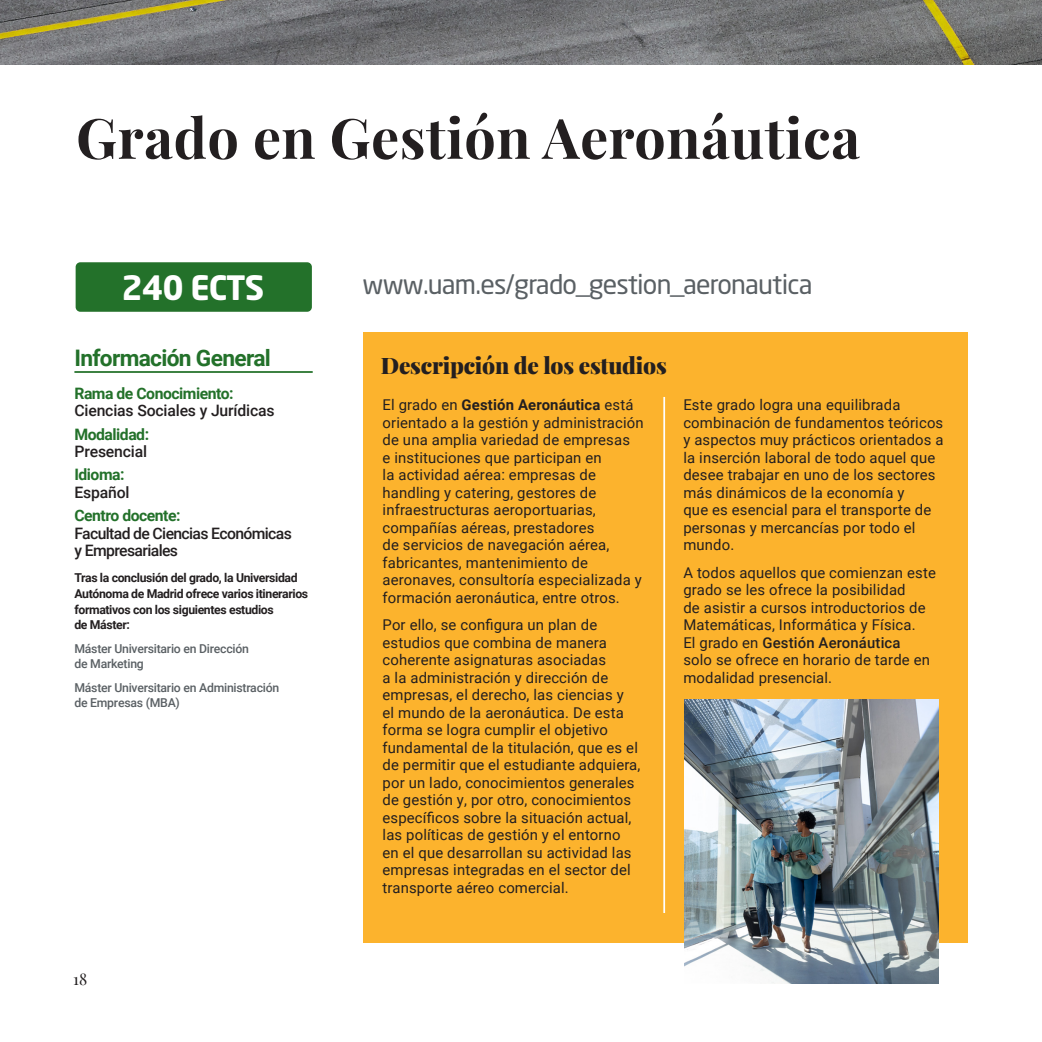
<style>
.page{position:relative;width:1042px;height:1042px;background:#fff}
.page>*{position:absolute;margin:0;border:0;box-sizing:border-box;transform-origin:0 0}
.t1{font:700 55.65px "Playfair Display";letter-spacing:.01em;color:#231f20}
.t2{font:700 33.25px "Neo Sans W1 G";letter-spacing:-.03em;color:#fff}
.t3{font:26.6px "Neo Sans W1 G";letter-spacing:-.03em;color:#5a6064}
.t4{font:900 22.75px "Playfair Display";letter-spacing:-.01em;color:#231f20}
.t5{font:700 22.75px "Roboto";letter-spacing:-.03em;color:#23712a}
.t6{font:500 15.75px/17.5px "Roboto";letter-spacing:-.04em;color:#231f20}
.t7{font:500 15.75px/17.5px "Roboto";letter-spacing:-.01em;color:#231f20}
.t8{font:700 15.75px/17.5px "Roboto";letter-spacing:-.03em;color:#23712a}
.t9{font:15.75px "Playfair Display";color:#231f20}
.t10{font:14.88px/17.5px "Roboto";letter-spacing:.01em;color:#231f20}
.t11{font:700 12.25px/15.8px "Roboto";letter-spacing:-.03em;color:#231f20}
.t12{font:500 12.25px/15.8px "Roboto";letter-spacing:-.02em;color:#5a6064}
.s1{font-weight:700;color:#23712a}
.s2{font-weight:500;color:#231f20}
.s3{font-weight:700}
.s4{font-weight:500}
</style>
<div class="page">
<div style="left:363px;top:332px;width:604px;height:611px;background:#fcb32d"></div>
<img style="left:0;top:0;width:1042px;height:64px">
<hr style="left:74px;top:371px;width:239px;height:2px;background:#23712a">
<div style="left:76px;top:262px;width:236px;height:50px;background:#23712a;border-radius:5px"></div>
<hr style="left:663px;top:397px;width:2px;height:516px;background:#fff">
<img style="left:685px;top:699px;width:254px;height:284px">
<p class="t1" style="left:76px;top:94px;width:785px">Grado en Gestión Aeronáutica</p>
<p class="t2" style="left:121px;top:266px;width:144px">240 ECTS</p>
<p class="t3" style="left:363px;top:267px;width:451px">www.uam.es/grado_gestion_aeronautica</p>
<p class="t5" style="left:74px;top:342px;width:198px">Información General</p>
<p class="t7" style="left:74px;top:384px;width:202px"><span class="s1">Rama de Conocimiento:<br></span>Ciencias Sociales y Jurídicas</p>
<p class="t8" style="left:74px;top:424px;width:76px">Modalidad:<br><span class="s2">Presencial</span></p>
<p class="t8" style="left:74px;top:465px;width:57px">Idioma:<br><span class="s2">Español</span></p>
<p class="t6" style="left:74px;top:506px;width:219px"><span class="s1">Centro docente:<br></span>Facultad de Ciencias Económicas y Empresariales</p>
<p class="t11" style="left:74px;top:569px;width:235px">Tras la conclusión del grado, la Universidad Autónoma de Madrid ofrece varios itinerarios formativos con los siguientes estudios<br>de Máster:</p>
<p class="t12" style="left:74px;top:640px;width:176px">Máster Universitario en Dirección de Marketing</p>
<p class="t12" style="left:74px;top:679px;width:206px">Máster Universitario en Administración de Empresas (MBA)</p>
<p class="t9" style="left:73px;top:966px;width:16px">18</p>
<p class="t4" style="left:381px;top:348px;width:287px">Descripción de los estudios</p>
<p class="t10" style="left:382px;top:396px;width:263px">El grado en <span class="s3">Gestión Aeronáutica</span> está orientado a la gestión y administración de una amplia variedad de empresas<br>e instituciones que participan en<br>la actividad aérea: empresas de handling y catering, gestores de infraestructuras aeroportuarias, compañías aéreas, prestadores<br>de servicios de navegación aérea, fabricantes, mantenimiento de aeronaves, consultoría especializada y formación aeronáutica, entre otros.</p>
<p class="t10" style="left:382px;top:616px;width:259px">Por ello, se configura un plan de estudios que combina de manera coherente asignaturas asociadas<br>a la administración y dirección de empresas, el derecho, las ciencias y<br>el mundo de la aeronáutica. De esta forma se logra cumplir el objetivo fundamental de la titulación, que es el de permitir que el estudiante adquiera, por un lado, conocimientos generales de gestión y, por otro, conocimientos específicos sobre la situación actual, las políticas de gestión y el entorno en el que desarrollan su actividad las empresas integradas en el sector del transporte aéreo comercial.</p>
<p class="t10" style="left:683px;top:396px;width:262px">Este grado logra una equilibrada combinación de fundamentos teóricos y aspectos muy prácticos orientados a la inserción laboral de todo aquel que desee trabajar en uno de los sectores más dinámicos de la economía y<br>que es esencial para el transporte de personas y mercancías por todo el mundo.</p>
<p class="t10" style="left:683px;top:563px;width:254px">A todos aquellos que comienzan este grado se les ofrece la posibilidad<br>de asistir a cursos introductorios de Matemáticas, Informática y Física.<br>El grado en <span class="s4">Gestión Aeronáutica<br></span>solo se ofrece en horario de tarde en modalidad presencial.</p>
</div>
